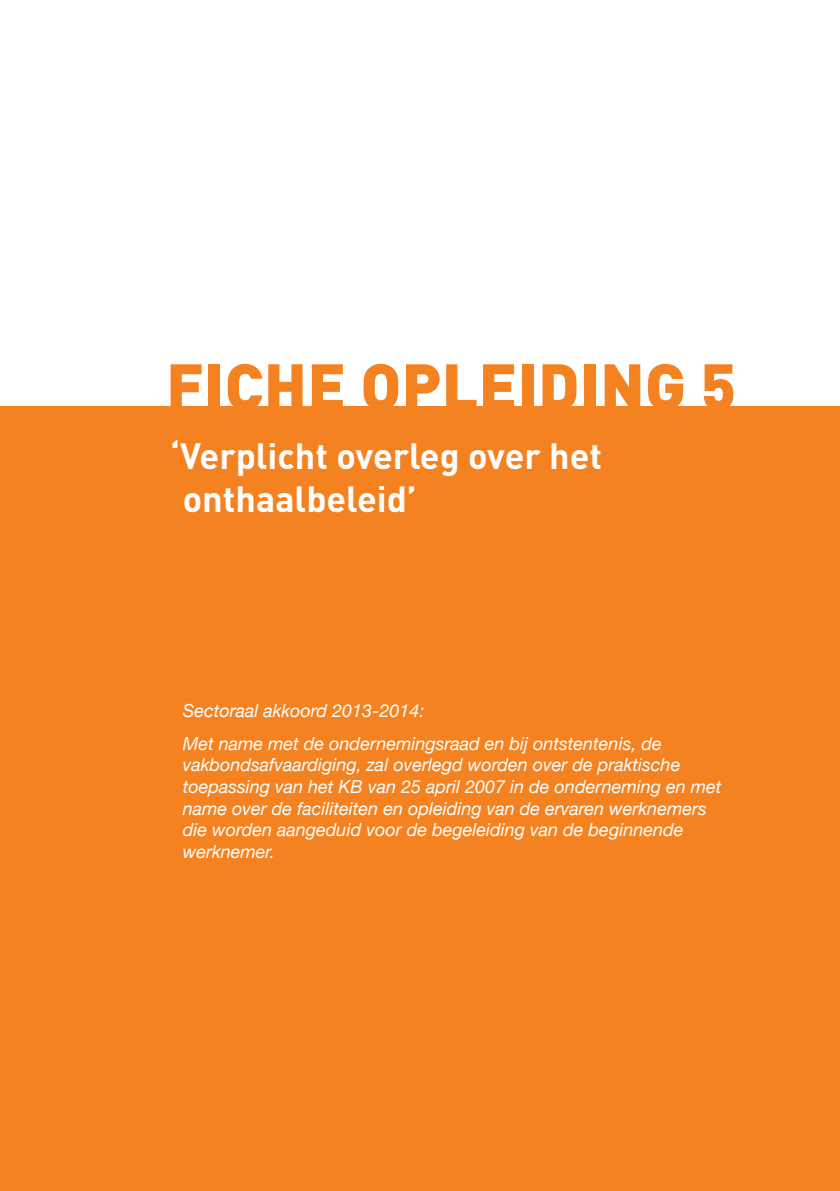
<style>
.page{position:relative;width:840px;height:1191px;background:#fff}
.page>*{position:absolute;margin:0;border:0;box-sizing:border-box;transform-origin:0 0}
.t1{font:900 64px "DIN";color:#f58220}
.t2{font:700 36px/43.2px "DIN Pro";color:#fff}
.t3{font:italic 18px/21.6px "Helvetica Neue";color:#fff}
</style>
<div class="page">
<div style="left:0;top:406px;width:839px;height:785px;background:#f58220"></div>
<h1 class="t1" style="left:166px;top:344px;width:571px">FICHE OPLEIDING 5</h1>
<h2 class="t2" style="left:183px;top:433px;width:420px;text-indent:-12px">‘Verplicht overleg over het onthaalbeleid’</h2>
<p class="t3" style="left:183px;top:693px;width:480px;line-height:33px">Sectoraal akkoord 2013-2014:<br>Met name met de ondernemingsraad en bij ontstentenis, de</p>
<p class="t3" style="left:183px;top:754px;width:540px">vakbondsafvaardiging, zal overlegd worden over de praktische toepassing van het KB van 25 april 2007 in de onderneming en met name over de faciliteiten en opleiding van de ervaren werknemers die worden aangeduid voor de begeleiding van de beginnende werknemer.</p>
</div>
